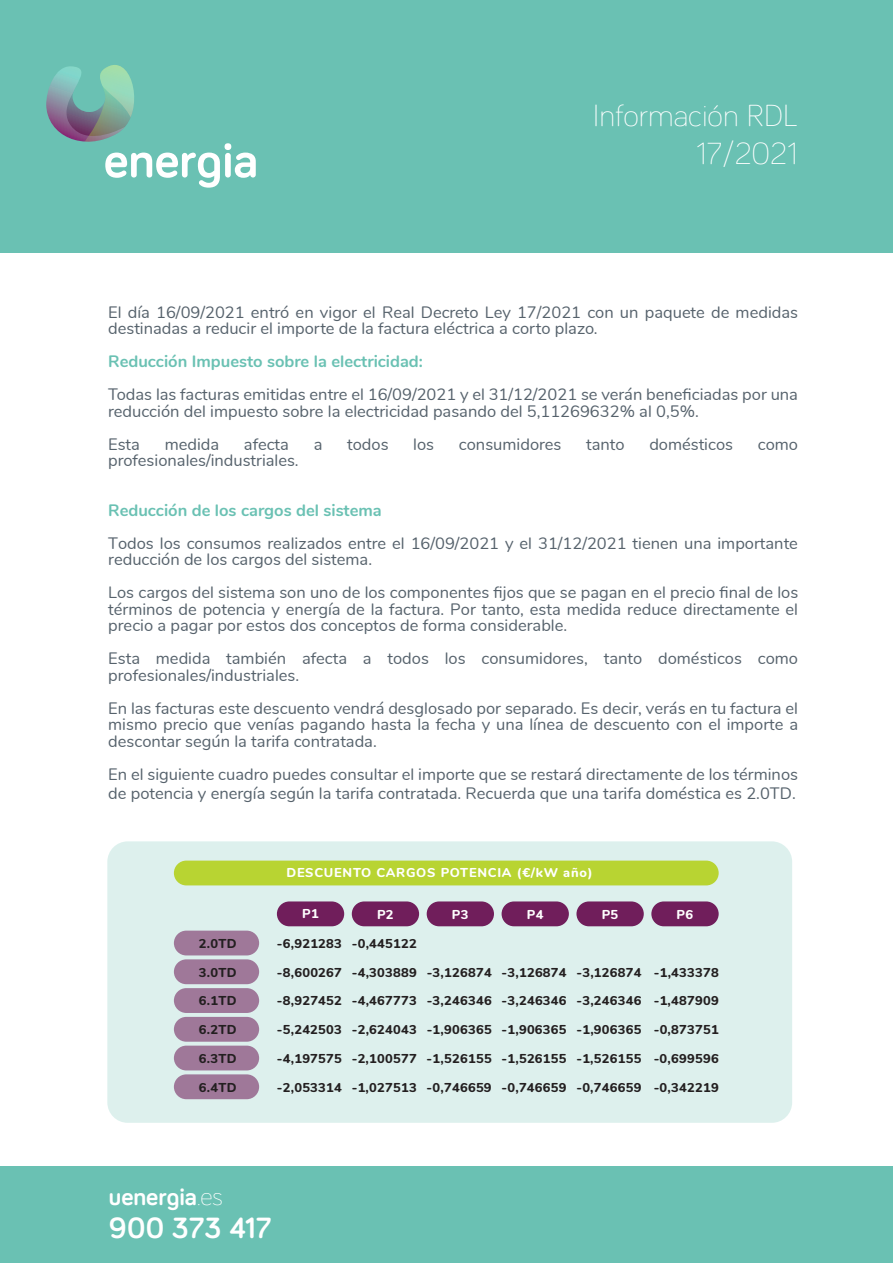
<style>
.page{position:relative;width:893px;height:1263px;background:#fff}
.page>*{position:absolute;margin:0;border:0;box-sizing:border-box;transform-origin:0 0}
.t1{font:700 52.5px "Bariol";color:#fff}
.t2{font:300 31.5px/37.8px "Bariol";color:#fff;text-align:right}
.t3{font:700 30.3px "Bariol";letter-spacing:.01em;color:#fff}
.t4{font:700 25.65px "Bariol";color:#fff}
.t5{font:16.5px/16.5px "Nunito";color:#56626c}
.t6{font:700 16.5px "Nunito";color:#6ac1b3}
.t7{font:800 12.9px "Nunito";letter-spacing:.02em;color:#231f20}
.t8{font:800 12.9px "Nunito";letter-spacing:.06em;color:#fff}
.s1{font-weight:300}
</style>
<div class="page">
<div style="left:107px;top:841px;width:685px;height:282px;background:#ddf0ed;border-radius:20px"></div>
<div style="left:0;top:0;width:893px;height:253px;background:#6ac1b3"></div>
<div style="left:0;top:1167px;width:893px;height:96px;background:#6ac1b3"></div>
<svg style="left:46px;top:65px;width:88px;height:77px"></svg>
<div style="left:174px;top:860px;width:545px;height:25px;background:#b8d432;border-radius:12px"></div>
<div style="left:277px;top:901px;width:67px;height:25px;background:#701e5b;border-radius:12px"></div>
<div style="left:174px;top:931px;width:85px;height:24px;background:#9f7899;border-radius:12px"></div>
<div style="left:174px;top:959px;width:85px;height:25px;background:#9f7899;border-radius:12px"></div>
<div style="left:174px;top:988px;width:85px;height:25px;background:#9f7899;border-radius:12px"></div>
<div style="left:174px;top:1017px;width:85px;height:25px;background:#9f7899;border-radius:12px"></div>
<div style="left:174px;top:1045px;width:85px;height:25px;background:#9f7899;border-radius:12px"></div>
<div style="left:174px;top:1074px;width:85px;height:25px;background:#9f7899;border-radius:12px"></div>
<div style="left:352px;top:901px;width:67px;height:25px;background:#701e5b;border-radius:12px"></div>
<div style="left:427px;top:901px;width:67px;height:25px;background:#701e5b;border-radius:12px"></div>
<div style="left:502px;top:901px;width:67px;height:25px;background:#701e5b;border-radius:12px"></div>
<div style="left:576px;top:901px;width:68px;height:25px;background:#701e5b;border-radius:12px"></div>
<div style="left:651px;top:901px;width:68px;height:25px;background:#701e5b;border-radius:12px"></div>
<h1 class="t1" style="left:104px;top:124px;width:156px">energia</h1>
<h2 class="t2" style="left:593px;top:94px;width:207px">Información RDL<br>17/2021</h2>
<p class="t5" style="left:108px;top:303px;width:691px">El día 16/09/2021 entró en vigor el Real Decreto Ley 17/2021 con un paquete de medidas destinadas a reducir el importe de la factura eléctrica a corto plazo.</p>
<p class="t6" style="left:108px;top:349px;width:316px">Reducción Impuesto sobre la electricidad:</p>
<p class="t5" style="left:108px;top:385px;width:691px">Todas las facturas emitidas entre el 16/09/2021 y el 31/12/2021 se verán beneficiadas por una reducción del impuesto sobre la electricidad pasando del 5,11269632% al 0,5%.</p>
<p class="t5" style="left:108px;top:435px;width:33px">Esta</p>
<p class="t5" style="left:165px;top:435px;width:56px">medida</p>
<p class="t5" style="left:244px;top:435px;width:47px">afecta</p>
<p class="t5" style="left:314px;top:435px;width:10px">a</p>
<p class="t5" style="left:347px;top:435px;width:43px">todos</p>
<p class="t5" style="left:413px;top:435px;width:22px">los</p>
<p class="t5" style="left:459px;top:435px;width:104px">consumidores</p>
<p class="t5" style="left:586px;top:435px;width:40px">tanto</p>
<p class="t5" style="left:649px;top:435px;width:85px">domésticos</p>
<p class="t5" style="left:758px;top:435px;width:42px">como</p>
<p class="t5" style="left:108px;top:451px;width:192px">profesionales/industriales.</p>
<p class="t6" style="left:108px;top:498px;width:275px">Reducción de los cargos del sistema</p>
<p class="t5" style="left:108px;top:534px;width:691px">Todos los consumos realizados entre el 16/09/2021 y el 31/12/2021 tienen una importante reducción de los cargos del sistema.</p>
<p class="t5" style="left:108px;top:583px;width:692px;text-align:justify">Los cargos del sistema son uno de los componentes fijos que se pagan en el precio final de los términos de potencia y energía de la factura. Por tanto, esta medida reduce directamente el precio a pagar por estos dos conceptos de forma considerable.</p>
<p class="t5" style="left:108px;top:649px;width:691px">Esta medida también afecta a todos los consumidores, tanto domésticos como profesionales/industriales.</p>
<p class="t5" style="left:108px;top:699px;width:691px;text-align:justify">En las facturas este descuento vendrá desglosado por separado. Es decir, verás en tu factura el mismo precio que venías pagando hasta la fecha y una línea de descuento con el importe a descontar según la tarifa contratada.</p>
<p class="t5" style="left:108px;top:763px;width:691px;line-height:19.5px">En el siguiente cuadro puedes consultar el importe que se restará directamente de los términos de potencia y energía según la tarifa contratada. Recuerda que una tarifa doméstica es 2.0TD.</p>
<p class="t8" style="left:286px;top:863px;width:308px">DESCUENTO CARGOS POTENCIA (€/kW año)</p>
<p class="t8" style="left:302px;top:904px;width:18px">P1</p>
<p class="t8" style="left:377px;top:905px;width:18px">P2</p>
<p class="t8" style="left:452px;top:905px;width:18px">P3</p>
<p class="t8" style="left:527px;top:905px;width:18px">P4</p>
<p class="t8" style="left:602px;top:905px;width:18px">P5</p>
<p class="t8" style="left:677px;top:905px;width:18px">P6</p>
<p class="t7" style="left:199px;top:934px;width:39px">2.0TD</p>
<p class="t7" style="left:277px;top:934px;width:141px">-6,921283 -0,445122</p>
<p class="t7" style="left:277px;top:963px;width:443px">-8,600267 -4,303889 -3,126874 -3,126874 -3,126874 -1,433378</p>
<p class="t7" style="left:277px;top:991px;width:443px">-8,927452 -4,467773 -3,246346 -3,246346 -3,246346 -1,487909</p>
<p class="t7" style="left:277px;top:1020px;width:443px">-5,242503 -2,624043 -1,906365 -1,906365 -1,906365 -0,873751</p>
<p class="t7" style="left:277px;top:1049px;width:443px">-4,197575 -2,100577 -1,526155 -1,526155 -1,526155 -0,699596</p>
<p class="t7" style="left:277px;top:1077px;width:443px">-2,053314 -1,027513 -0,746659 -0,746659 -0,746659 -0,342219</p>
<p class="t7" style="left:199px;top:962px;width:39px">3.0TD</p>
<p class="t7" style="left:199px;top:991px;width:39px">6.1TD</p>
<p class="t7" style="left:199px;top:1020px;width:39px">6.2TD</p>
<p class="t7" style="left:199px;top:1049px;width:39px">6.3TD</p>
<p class="t7" style="left:199px;top:1077px;width:39px">6.4TD</p>
<h3 class="t4" style="left:109px;top:1179px;width:115px">uenergia<span class="s1">.es</span></h3>
<h3 class="t3" style="left:109px;top:1207px;width:164px">900 373 417</h3>
</div>
